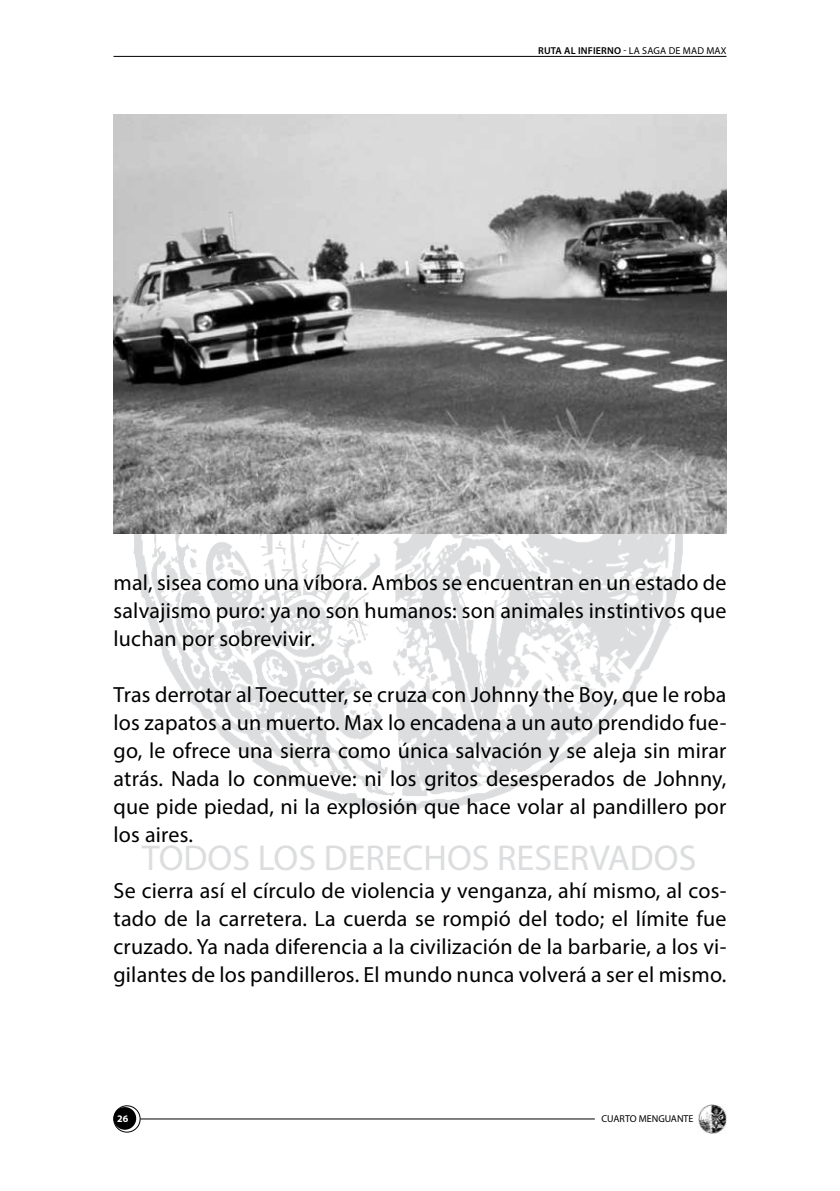
<style>
.page{position:relative;width:840px;height:1191px;background:#fff}
.page>*{position:absolute;margin:0;border:0;box-sizing:border-box;transform-origin:0 0}
.t1{font:36px "Myriad Pro";color:#dcddde}
.t2{font:22px/28px "Myriad Pro";letter-spacing:.01em;color:#000;text-align:justify}
.t3{font:10px "Myriad Pro";letter-spacing:.02em;color:#000}
.t4{font:10px "Myriad Pro";color:#000}
.t5{font:700 10px "Myriad Pro";color:#fff}
.s1{font-weight:600}
</style>
<div class="page">
<img style="left:698px;top:1104px;width:28px;height:29px">
<div style="left:113px;top:1105px;width:27px;height:27px;border:1px solid #000;border-radius:50%"></div>
<div style="left:113px;top:1107px;width:23px;height:22px;background:#000;border-radius:50%"></div>
<hr style="left:140px;top:1118px;width:454px;height:1px;background:#000">
<hr style="left:113px;top:56px;width:613px;height:1px;background:#000">
<img style="left:113px;top:533px;width:612px;height:278px">
<img style="left:113px;top:114px;width:613px;height:419px">
<p class="t3" style="left:538px;top:44px;width:190px"><span class="s1">RUTA AL INFIERNO</span> - LA SAGA DE MAD MAX</p>
<p class="t2" style="left:113px;top:568px;width:614px">mal, sisea como una víbora. Ambos se encuentran en un estado de salvajismo puro: ya no son humanos: son animales instintivos que luchan por sobrevivir.</p>
<p class="t2" style="left:113px;top:680px;width:614px">Tras derrotar al Toecutter, se cruza con Johnny the Boy, que le roba los zapatos a un muerto. Max lo encadena a un auto prendido fue&shy;go, le ofrece una sierra como única salvación y se aleja sin mirar atrás. Nada lo conmueve: ni los gritos desesperados de Johnny, que pide piedad, ni la explosión que hace volar al pandillero por los aires.</p>
<h1 class="t1" style="left:142px;top:835px;width:556px">TODOS LOS DERECHOS RESERVADOS</h1>
<p class="t2" style="left:113px;top:876px;width:614px">Se cierra así el círculo de violencia y venganza, ahí mismo, al cos&shy;tado de la carretera. La cuerda se rompió del todo; el límite fue cruzado. Ya nada diferencia a la civilización de la barbarie, a los vi&shy;gilantes de los pandilleros. El mundo nunca volverá a ser el mismo.</p>
<p class="t5" style="left:117px;top:1111px;width:13px">26</p>
<p class="t4" style="left:601px;top:1112px;width:93px">CUARTO MENGUANTE</p>
</div>
